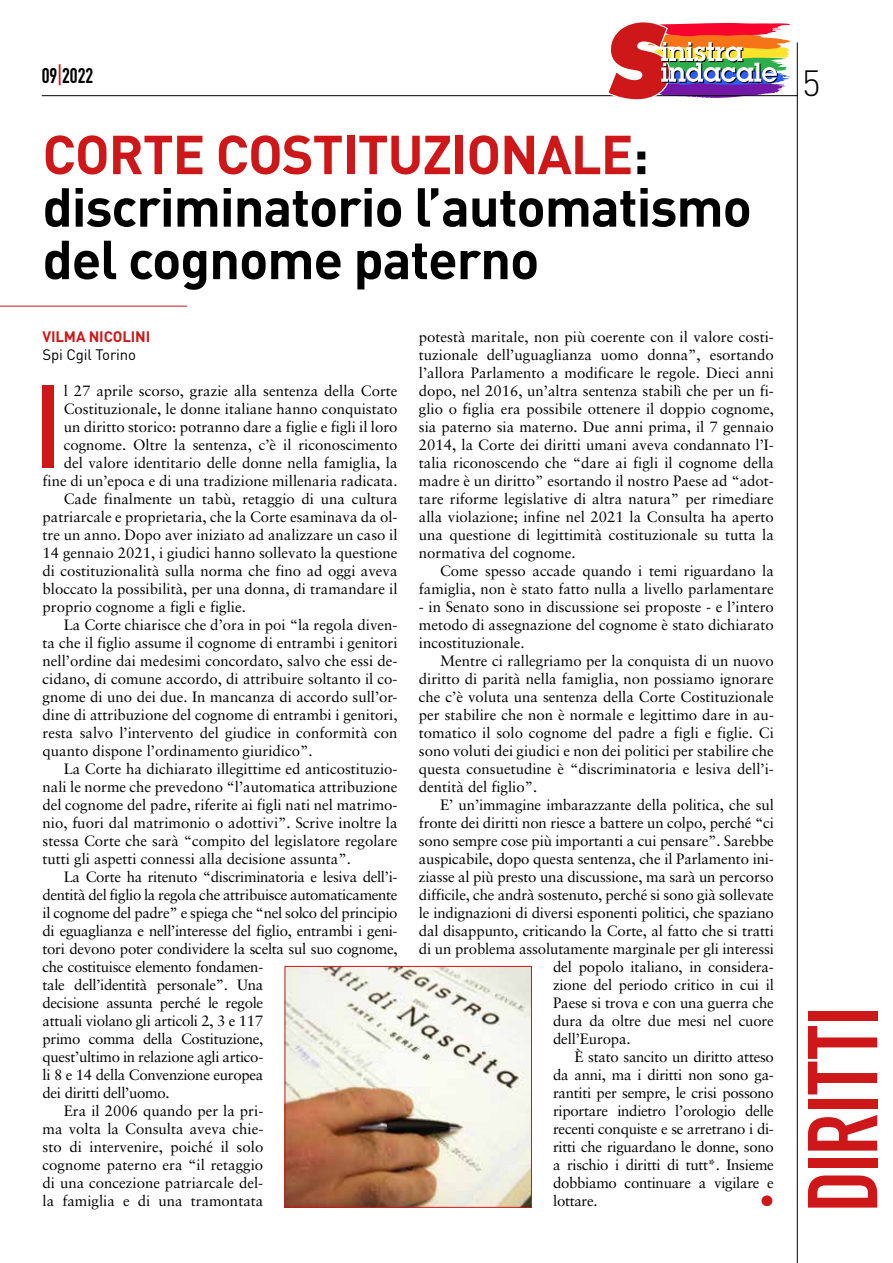
<style>
.page{position:relative;width:893px;height:1263px;background:#fff}
.page>*{position:absolute;margin:0;border:0;box-sizing:border-box;transform-origin:0 0}
.t1{font:116.1px "DIN Engschrift Std";color:#cd1719}
.t2{font:97.35px "DIN Engschrift Std";letter-spacing:-.005em;color:#cd1719}
.t3{font:700 54px/52.5px "DIN";letter-spacing:-.02em;color:#000}
.t4{font:300 36px "DIN";color:#000}
.t5{font:21px "DIN Engschrift Std";color:#000}
.t6{font:15px/18px "Sabon";color:#000;text-align:justify}
.t7{font:15px "Sabon";letter-spacing:-.02em;color:#000}
.t8{font:700 15px "DIN";letter-spacing:-.01em;color:#cd1719}
.t9{font:15px "DIN";letter-spacing:-.01em;color:#000}
.t10{font:15px "Zapf Dingbats";color:#cd1719}
.s1{color:#cd1719}
</style>
<div class="page">
<hr style="left:42px;top:95px;width:756px;height:1px;background:#000">
<hr style="left:797px;top:43px;width:1px;height:1220px;background:#000">
<svg style="left:606px;top:22px;width:185px;height:78px"></svg>
<hr style="left:0;top:306px;width:187px;height:1px;background:#cd1719">
<img style="left:287px;top:968px;width:243px;height:238px">
<div style="left:285px;top:966px;width:247px;height:242px;border:1px solid #cd1719"></div>
<h3 class="t5" style="left:42px;top:63px;width:53px">09<span class="s1">|</span>2022</h3>
<h3 class="t4" style="left:802px;top:61px;width:20px">5</h3>
<h3 class="t3" style="left:43px;top:126px;width:711px"><span class="s1">CORTE COSTITUZIONALE</span>: discriminatorio l’automatismo del cognome paterno</h3>
<p class="t8" style="left:43px;top:327px;width:109px">VILMA NICOLINI</p>
<p class="t9" style="left:43px;top:345px;width:95px">Spi Cgil Torino</p>
<h1 class="t1" style="left:37px;top:359px;width:25px">I</h1>
<p class="t6" style="left:64px;top:382px;width:335px">l 27 aprile scorso, grazie alla sentenza della Corte</p>
<p class="t6" style="left:64px;top:400px;width:335px">Costituzionale, le donne italiane hanno conquistato</p>
<p class="t6" style="left:64px;top:418px;width:335px">un diritto storico: potranno dare a figlie e figli il loro</p>
<p class="t6" style="left:64px;top:436px;width:335px">cognome. Oltre la sentenza, c’è il riconoscimento</p>
<p class="t6" style="left:64px;top:454px;width:335px">del valore identitario delle donne nella famiglia, la</p>
<p class="t6" style="left:43px;top:472px;width:357px">fine di un’epoca e di una tradizione millenaria radicata.</p>
<p class="t6" style="left:64px;top:490px;width:335px">Cade finalmente un tabù, retaggio di una cultura</p>
<p class="t6" style="left:43px;top:508px;width:357px">patriarcale e proprietaria, che la Corte esaminava da ol-</p>
<p class="t6" style="left:43px;top:526px;width:357px">tre un anno. Dopo aver iniziato ad analizzare un caso il</p>
<p class="t6" style="left:43px;top:544px;width:357px">14 gennaio 2021, i giudici hanno sollevato la questione</p>
<p class="t6" style="left:43px;top:562px;width:357px">di costituzionalità sulla norma che fino ad oggi aveva</p>
<p class="t6" style="left:43px;top:580px;width:356px">bloccato la possibilità, per una donna, di tramandare il</p>
<p class="t6" style="left:43px;top:598px;width:205px">proprio cognome a figli e figlie.</p>
<p class="t6" style="left:64px;top:616px;width:335px">La Corte chiarisce che d’ora in poi “la regola diven-</p>
<p class="t6" style="left:43px;top:634px;width:357px">ta che il figlio assume il cognome di entrambi i genitori</p>
<p class="t6" style="left:43px;top:652px;width:357px">nell’ordine dai medesimi concordato, salvo che essi de-</p>
<p class="t6" style="left:43px;top:670px;width:357px">cidano, di comune accordo, di attribuire soltanto il co-</p>
<p class="t6" style="left:43px;top:688px;width:357px">gnome di uno dei due. In mancanza di accordo sull’or-</p>
<p class="t6" style="left:43px;top:706px;width:357px">dine di attribuzione del cognome di entrambi i genitori,</p>
<p class="t6" style="left:43px;top:724px;width:357px">resta salvo l’intervento del giudice in conformità con</p>
<p class="t6" style="left:43px;top:742px;width:272px">quanto dispone l’ordinamento giuridico”.</p>
<p class="t6" style="left:64px;top:760px;width:335px">La Corte ha dichiarato illegittime ed anticostituzio-</p>
<p class="t6" style="left:43px;top:778px;width:357px">nali le norme che prevedono “l’automatica attribuzione</p>
<p class="t6" style="left:43px;top:796px;width:357px">del cognome del padre, riferite ai figli nati nel matrimo-</p>
<p class="t6" style="left:43px;top:814px;width:357px">nio, fuori dal matrimonio o adottivi”. Scrive inoltre la</p>
<p class="t6" style="left:43px;top:832px;width:357px">stessa Corte che sarà “compito del legislatore regolare</p>
<p class="t6" style="left:43px;top:850px;width:310px">tutti gli aspetti connessi alla decisione assunta”.</p>
<p class="t7" style="left:64px;top:868px;width:335px">La Corte ha ritenuto “discriminatoria e lesiva dell’i-</p>
<p class="t7" style="left:43px;top:886px;width:357px">dentità del figlio la regola che attribuisce automaticamente</p>
<p class="t7" style="left:43px;top:904px;width:357px">il cognome del padre” e spiega che “nel solco del principio</p>
<p class="t7" style="left:43px;top:922px;width:357px">di eguaglianza e nell’interesse del figlio, entrambi i geni-</p>
<p class="t7" style="left:43px;top:940px;width:357px">tori devono poter condividere la scelta sul suo cognome,</p>
<p class="t7" style="left:43px;top:958px;width:222px">che costituisce elemento fondamen-</p>
<p class="t7" style="left:43px;top:976px;width:222px">tale dell’identità personale”. Una</p>
<p class="t7" style="left:43px;top:994px;width:222px">decisione assunta perché le regole</p>
<p class="t7" style="left:43px;top:1012px;width:222px">attuali violano gli articoli 2, 3 e 117</p>
<p class="t7" style="left:43px;top:1030px;width:222px">primo comma della Costituzione,</p>
<p class="t7" style="left:43px;top:1048px;width:222px">quest’ultimo in relazione agli artico-</p>
<p class="t7" style="left:43px;top:1066px;width:222px">li 8 e 14 della Convenzione europea</p>
<p class="t7" style="left:43px;top:1084px;width:129px">dei diritti dell’uomo.</p>
<p class="t6" style="left:64px;top:1102px;width:201px">Era il 2006 quando per la pri-</p>
<p class="t6" style="left:43px;top:1120px;width:222px">ma volta la Consulta aveva chie-</p>
<p class="t6" style="left:43px;top:1138px;width:222px">sto di intervenire, poiché il solo</p>
<p class="t6" style="left:43px;top:1156px;width:222px">cognome paterno era “il retaggio</p>
<p class="t6" style="left:43px;top:1174px;width:222px">di una concezione patriarcale del-</p>
<p class="t6" style="left:43px;top:1192px;width:222px">la famiglia e di una tramontata</p>
<p class="t6" style="left:419px;top:328px;width:357px">potestà maritale, non più coerente con il valore costi&shy;tuzionale dell’uguaglianza uomo donna”, esortando l’allora Parlamento a modificare le regole. Dieci anni dopo, nel 2016, un’altra sentenza stabilì che per un fi&shy;glio o figlia era possibile ottenere il doppio cognome, sia paterno sia materno. Due anni prima, il 7 gennaio 2014, la Corte dei diritti umani aveva condannato l’I&shy;talia riconoscendo che “dare ai figli il cognome della madre è un diritto” esortando il nostro Paese ad “adot&shy;tare riforme legislative di altra natura” per rimediare alla violazione; infine nel 2021 la Consulta ha aperto una questione di legittimità costituzionale su tutta la normativa del cognome.</p>
<p class="t6" style="left:419px;top:562px;width:357px;text-align:right">Come spesso accade quando i temi riguardano la famiglia, non è stato fatto nulla a livello parlamentare</p>
<p class="t6" style="left:419px;top:598px;width:357px">- in Senato sono in discussione sei proposte - e l’intero metodo di assegnazione del cognome è stato dichiarato incostituzionale.</p>
<p class="t6" style="left:419px;top:652px;width:357px;text-indent:21px">Mentre ci rallegriamo per la conquista di un nuovo diritto di parità nella famiglia, non possiamo ignorare che c’è voluta una sentenza della Corte Costituzionale per stabilire che non è normale e legittimo dare in au&shy;tomatico il solo cognome del padre a figli e figlie. Ci sono voluti dei giudici e non dei politici per stabilire che questa consuetudine è “discriminatoria e lesiva dell’i&shy;dentità del figlio”.</p>
<p class="t6" style="left:440px;top:796px;width:335px">E’ un’immagine imbarazzante della politica, che sul</p>
<p class="t6" style="left:419px;top:814px;width:357px">fronte dei diritti non riesce a battere un colpo, perché “ci</p>
<p class="t6" style="left:419px;top:832px;width:357px">sono sempre cose più importanti a cui pensare”. Sarebbe</p>
<p class="t6" style="left:419px;top:850px;width:357px">auspicabile, dopo questa sentenza, che il Parlamento ini-</p>
<p class="t6" style="left:419px;top:868px;width:356px">ziasse al più presto una discussione, ma sarà un percorso</p>
<p class="t6" style="left:419px;top:886px;width:356px">difficile, che andrà sostenuto, perché si sono già sollevate</p>
<p class="t6" style="left:419px;top:904px;width:357px">le indignazioni di diversi esponenti politici, che spaziano</p>
<p class="t6" style="left:419px;top:922px;width:357px">dal disappunto, criticando la Corte, al fatto che si tratti</p>
<p class="t6" style="left:419px;top:940px;width:357px">di un problema assolutamente marginale per gli interessi</p>
<p class="t6" style="left:553px;top:958px;width:222px">del popolo italiano, in considera-</p>
<p class="t6" style="left:553px;top:976px;width:222px">zione del periodo critico in cui il</p>
<p class="t6" style="left:553px;top:994px;width:222px">Paese si trova e con una guerra che</p>
<p class="t6" style="left:553px;top:1012px;width:222px">dura da oltre due mesi nel cuore</p>
<p class="t6" style="left:553px;top:1030px;width:79px">dell’Europa.</p>
<p class="t7" style="left:574px;top:1048px;width:201px">È stato sancito un diritto atteso</p>
<p class="t7" style="left:553px;top:1066px;width:222px">da anni, ma i diritti non sono ga-</p>
<p class="t7" style="left:553px;top:1084px;width:222px">rantiti per sempre, le crisi possono</p>
<p class="t7" style="left:553px;top:1102px;width:222px">riportare indietro l’orologio delle</p>
<p class="t7" style="left:553px;top:1120px;width:222px">recenti conquiste e se arretrano i di-</p>
<p class="t7" style="left:553px;top:1138px;width:222px">ritti che riguardano le donne, sono</p>
<p class="t7" style="left:553px;top:1156px;width:222px">a rischio i diritti di tutt*. Insieme</p>
<p class="t7" style="left:553px;top:1174px;width:222px">dobbiamo continuare a vigilare e</p>
<p class="t7" style="left:553px;top:1192px;width:46px">lottare.</p>
<p class="t10" style="left:761px;top:1194px;width:13px">●</p>
<h2 class="t2" style="left:786px;top:1212px;width:208px;rotate:-90deg">DIRITTI</h2>
</div>
